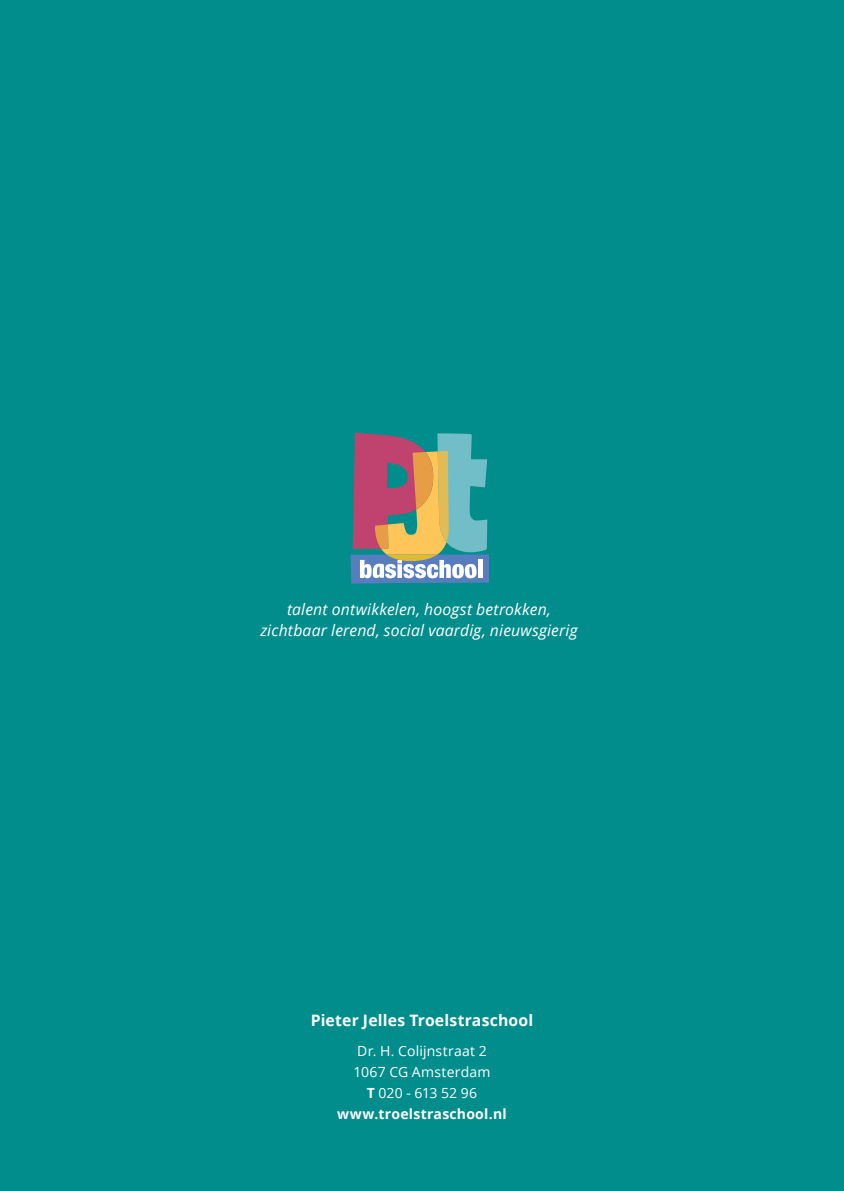
<style>
.page{position:relative;width:844px;height:1191px;background:#fff}
.page>*{position:absolute;margin:0;border:0;box-sizing:border-box;transform-origin:0 0}
.t1{font:italic 15.75px/21px "Open Sans";letter-spacing:.01em;color:#fff;text-align:center}
.t2{font:700 15.75px "Open Sans";letter-spacing:.01em;color:#fff}
.t3{font:14px/21px "Open Sans";letter-spacing:.015em;color:#fff;text-align:center}
.s1{font-weight:700}
</style>
<div class="page">
<div style="left:0;top:0;width:843px;height:1191px;background:#008d8b"></div>
<svg style="left:350px;top:433px;width:139px;height:150px"></svg>
<p class="t1" style="left:260px;top:598px;width:319px">talent ontwikkelen, hoogst betrokken, zichtbaar lerend, social vaardig, nieuwsgierig</p>
<p class="t2" style="left:310px;top:1009px;width:224px">Pieter Jelles Troelstraschool</p>
<p class="t3" style="left:337px;top:1040px;width:171px">Dr. H. Colijnstraat 2<br>1067 CG Amsterdam<br><span class="s1">T</span> 020 - 613 52 96 <span class="s1">www.troelstraschool.nl</span></p>
</div>
